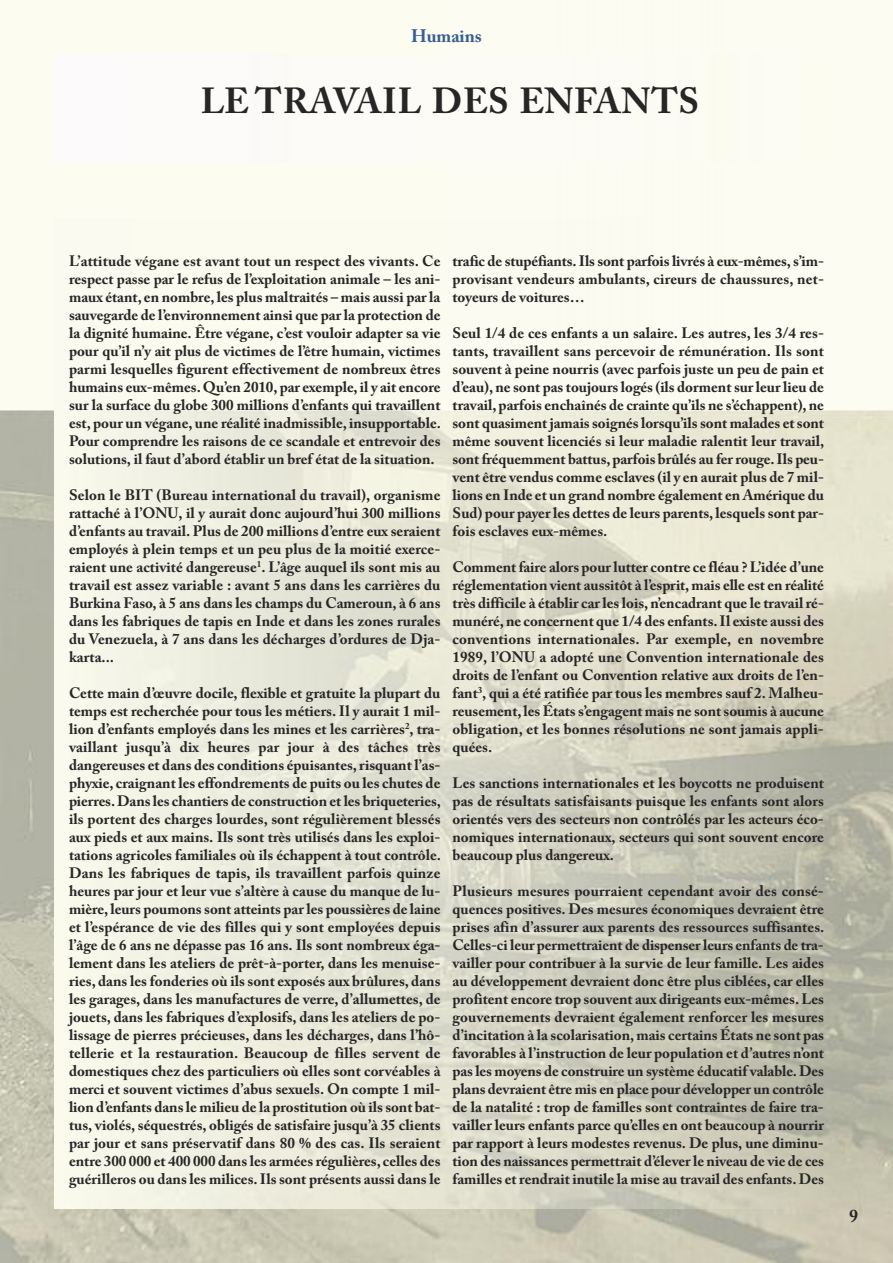
<style>
.page{position:relative;width:893px;height:1263px;background:#fff}
.page>*{position:absolute;margin:0;border:0;box-sizing:border-box;transform-origin:0 0}
.t1{font:700 36px "Adobe Caslon Pro";letter-spacing:.015em;color:#272627}
.t2{font:700 18px "Adobe Caslon Pro";color:#365f91}
.t3{font:700 18px "Adobe Caslon Pro";color:#272627}
.t4{font:700 15px/18px "Adobe Caslon Pro";color:#272627;text-align:justify}
</style>
<div class="page">
<img style="left:0;top:410px;width:893px;height:853px">
<img style="left:54px;top:219px;width:785px;height:990px">
<div style="left:54px;top:54px;width:785px;height:108px;background:#fcfbf6"></div>
<p class="t2" style="left:411px;top:29px;width:72px">humains</p>
<h1 class="t1" style="left:201px;top:87px;width:500px">LE TRAVAIL DES ENFANTS</h1>
<p class="t4" style="left:69px;top:254px;width:373px">L’attitude végane est avant tout un respect des vivants. Ce respect passe par le refus de l’exploitation animale – les ani&shy;maux étant, en nombre,les plus maltraités – mais aussi par la sauvegarde de l’environnement ainsi que par la protection de la dignité humaine. Être végane, c’est vouloir adapter sa vie pour qu’il n’y ait plus de victimes de l’être humain, victimes parmi lesquelles figurent effectivement de nombreux êtres humains eux-mêmes.Qu’en 2010, par exemple,il y ait encore sur la surface du globe 300 millions d’enfants qui travaillent est, pour un végane, une réalité inadmissible, insupportable.<br>Pour comprendre les raisons de ce scandale et entrevoir des solutions, il faut d’abord établir un bref état de la situation.</p>
<p class="t4" style="left:69px;top:488px;width:373px">Selon le BIT (Bureau international du travail), organisme rattaché à l’ONU, il y aurait donc aujourd’hui 300 millions d’enfants au travail.Plus de 200 millions d’entre eux seraient employés à plein temps et un peu plus de la moitié exerce&shy;raient une activité dangereuse<sup>1</sup>. L’âge auquel ils sont mis au travail est assez variable : avant 5 ans dans les carrières du Burkina Faso, à 5 ans dans les champs du Cameroun, à 6 ans dans les fabriques de tapis en Inde et dans les zones rurales du Venezuela, à 7 ans dans les décharges d’ordures de Dja&shy;karta...</p>
<p class="t4" style="left:69px;top:686px;width:373px">Cette main d’œuvre docile, flexible et gratuite la plupart du temps est recherchée pour tous les métiers. Il y aurait 1 mil&shy;lion d’enfants employés dans les mines et les carrières<sup>2</sup>, tra&shy;vaillant jusqu’à dix heures par jour à des tâches très dangereuses et dans des conditions épuisantes,risquant l’as&shy;phyxie, craignant les effondrements de puits ou les chutes de pierres.Dans les chantiers de construction et les briqueteries, ils portent des charges lourdes, sont régulièrement blessés aux pieds et aux mains. Ils sont très utilisés dans les exploi&shy;tations agricoles familiales où ils échappent à tout contrôle.<br>Dans les fabriques de tapis, ils travaillent parfois quinze heures par jour et leur vue s’altère à cause du manque de lu&shy;mière,leurs poumons sont atteints par les poussières de laine et l’espérance de vie des filles qui y sont employées depuis l’âge de 6 ans ne dépasse pas 16 ans. Ils sont nombreux éga&shy;lement dans les ateliers de prêt-à-porter, dans les menuise&shy;ries, dans les fonderies où ils sont exposés aux brûlures, dans les garages, dans les manufactures de verre, d’allumettes, de jouets, dans les fabriques d’explosifs, dans les ateliers de po&shy;lissage de pierres précieuses, dans les décharges, dans l’hô&shy;tellerie et la restauration. Beaucoup de filles servent de domestiques chez des particuliers où elles sont corvéables à merci et souvent victimes d’abus sexuels. On compte 1 mil&shy;lion d’enfants dans le milieu de la prostitution où ils sont bat&shy;tus, violés, séquestrés, obligés de satisfaire jusqu’à 35 clients par jour et sans préservatif dans 80 % des cas. Ils seraient entre 300 000 et 400 000 dans les armées régulières, celles des guérilleros ou dans les milices. Ils sont présents aussi dans le</p>
<p class="t4" style="left:452px;top:254px;width:373px">trafic de stupéfiants. Ils sont parfois livrés à eux-mêmes,s’im&shy;provisant vendeurs ambulants, cireurs de chaussures, net&shy;toyeurs de voitures…</p>
<p class="t4" style="left:452px;top:326px;width:373px">Seul 1/4 de ces enfants a un salaire. Les autres, les 3/4 res&shy;tants, travaillent sans percevoir de rémunération. Ils sont souvent à peine nourris (avec parfois juste un peu de pain et d’eau),ne sont pas toujours logés (ils dorment sur leur lieu de travail, parfois enchaînés de crainte qu’ils ne s’échappent),ne sont quasimentjamais soignés lorsqu’ils sont malades et sont même souvent licenciés si leur maladie ralentit leur travail, sont fréquemment battus,parfois brûlés au fer rouge. Ils peu&shy;vent être vendus comme esclaves (il y en aurait plus de 7 mil&shy;lions en Inde et un grand nombre également en Amérique du Sud) pour payer les dettes de leurs parents,lesquels sont par&shy;fois esclaves eux-mêmes.</p>
<p class="t4" style="left:452px;top:560px;width:373px">Comment faire alors pour lutter contre ce fléau ? L’idée d’une réglementation vient aussitôt à l’esprit,mais elle est en réalité très difficile à établir car les lois,n’encadrant que le travail ré&shy;munéré,ne concernent que 1/4 des enfants. Il existe aussi des conventions internationales. Par exemple, en novembre 1989, l’ONU a adopté une Convention internationale des droits de l’enfant ou Convention relative aux droits de l’en&shy;fant<sup>3</sup>, qui a été ratifiée par tous les membres sauf 2. Malheu&shy;reusement,les États s’engagent mais ne sont soumis à aucune obligation, et les bonnes résolutions ne sont jamais appli&shy;quées.</p>
<p class="t4" style="left:452px;top:776px;width:373px">Les sanctions internationales et les boycotts ne produisent pas de résultats satisfaisants puisque les enfants sont alors orientés vers des secteurs non contrôlés par les acteurs éco&shy;nomiques internationaux, secteurs qui sont souvent encore beaucoup plus dangereux.</p>
<p class="t4" style="left:452px;top:884px;width:373px">Plusieurs mesures pourraient cependant avoir des consé&shy;quences positives. Des mesures économiques devraient être prises afin d’assurer aux parents des ressources suffisantes.<br>Celles-ci leur permettraient de dispenser leurs enfants de tra&shy;vailler pour contribuer à la survie de leur famille. Les aides au développement devraient donc être plus ciblées, car elles profitent encore trop souvent aux dirigeants eux-mêmes.Les gouvernements devraient également renforcer les mesures d’incitation à la scolarisation, mais certains États ne sont pas favorables à l’instruction de leur population et d’autres n’ont pas les moyens de construire un système éducatif valable.Des plans devraient être mis en place pour développer un contrôle de la natalité : trop de familles sont contraintes de faire tra&shy;vailler leurs enfants parce qu’elles en ont beaucoup à nourrir par rapport à leurs modestes revenus. De plus, une diminu&shy;tion des naissances permettrait d’élever le niveau de vie de ces familles et rendrait inutile la mise au travail des enfants. Des</p>
<p class="t3" style="left:849px;top:1209px;width:10px">9</p>
</div>
